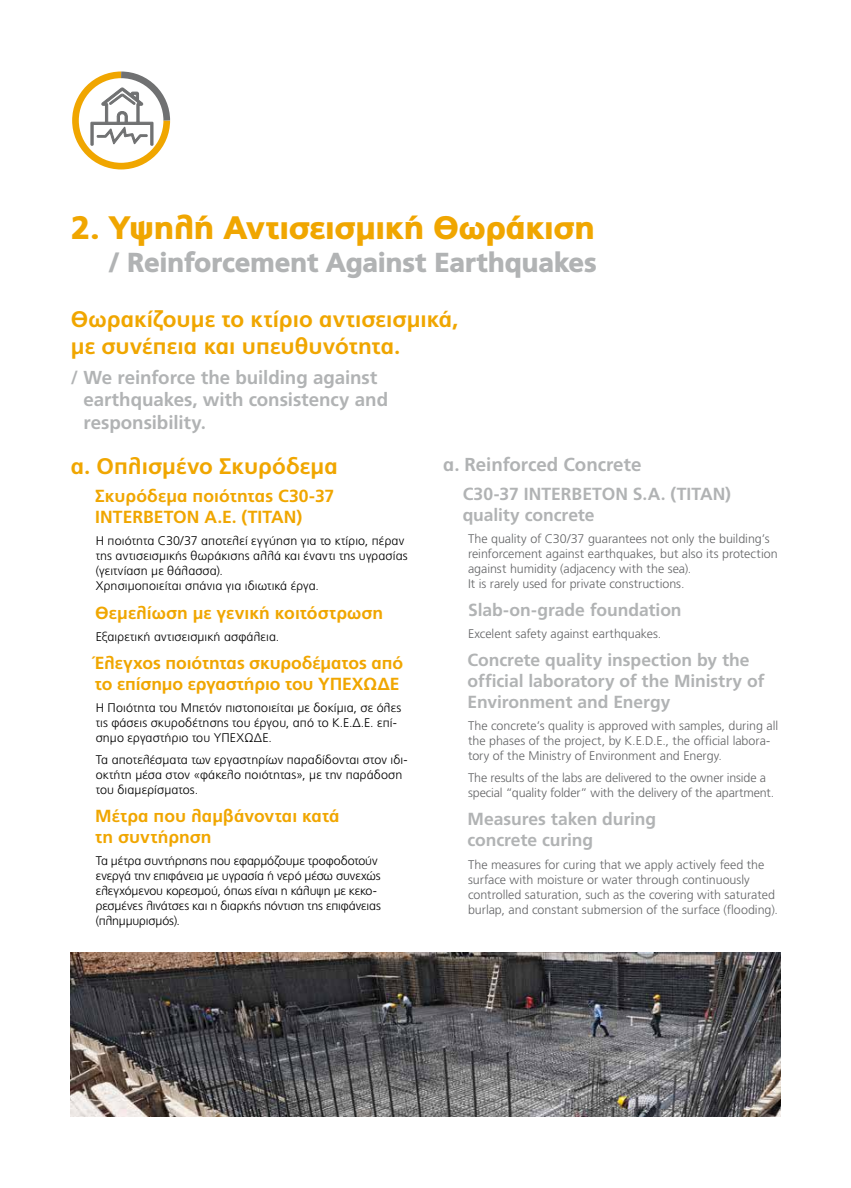
<style>
.page{position:relative;width:851px;height:1188px;background:#fff}
.page>*{position:absolute;margin:0;border:0;box-sizing:border-box;transform-origin:0 0}
.t1{font:900 32.5px "PF Catalog";letter-spacing:-.03em;color:#f0a600}
.t2{font:900 27.5px "PF Catalog";letter-spacing:-.035em;color:#b1b3b4}
.t3{font:700 22.5px/27px "PF Catalog";letter-spacing:.005em;color:#f0a600}
.t4{font:700 18.75px/22.5px "PF Catalog";letter-spacing:-.005em;color:#b1b3b4}
.t5{font:700 17.5px/21px "PF Catalog";letter-spacing:-.005em;color:#b1b3b4}
.t6{font:700 17.5px/21px "PF Catalog";color:#f0a600}
.t7{font:300 12.5px/15px "PF Catalog";letter-spacing:-.005em;color:#646567}
.t8{font:300 12.5px/15px "PF Catalog";letter-spacing:.01em;color:#000}
</style>
<div class="page">
<svg style="left:72px;top:71px;width:99px;height:99px"></svg>
<img style="left:71px;top:952px;width:709px;height:163px">
<h1 class="t1" style="left:71px;top:209px;width:525px">2. Υψηλή Αντισεισμική Θωράκιση</h1>
<h2 class="t2" style="left:108px;top:246px;width:490px">/ Reinforcement Against Earthquakes</h2>
<h3 class="t3" style="left:71px;top:306px;width:389px">Θωρακίζουμε το κτίριο αντισεισμικά, με συνέπεια και υπευθυνότητα.</h3>
<h3 class="t4" style="left:83px;top:366px;width:306px;text-indent:-13px">/ We reinforce the building against earthquakes, with consistency and responsibility.</h3>
<h3 class="t3" style="left:71px;top:453px;width:268px">α. Οπλισμένο Σκυρόδεμα</h3>
<h3 class="t6" style="left:95px;top:485px;width:240px">Σκυρόδεμα ποιότητας C30-37<br>INTERBETON A.Ε. (TITAN)</h3>
<p class="t8" style="left:96px;top:533px;width:313px">Η ποιότητα C30/37 αποτελεί εγγύηση για το κτίριο, πέραν της αντισεισμικής θωράκισης αλλά και έναντι της υγρασίας (γειτνίαση με θάλασσα).<br>Χρησιμοποιείται σπάνια για ιδιωτικά έργα.</p>
<h3 class="t6" style="left:95px;top:602px;width:289px">Θεμελίωση με γενική κοιτόστρωση</h3>
<p class="t8" style="left:96px;top:629px;width:185px">Εξαιρετική αντισεισμική ασφάλεια.</p>
<h3 class="t6" style="left:95px;top:652px;width:309px">Έλεγχος ποιότητας σκυροδέματος από το επίσημο εργαστήριο του ΥΠΕΧΩΔΕ</h3>
<p class="t8" style="left:96px;top:700px;width:307px">Η Ποιότητα του Μπετόν πιστοποιείται με δοκίμια, σε όλες τις φάσεις σκυροδέτησης του έργου, από το Κ.Ε.Δ.Ε. επί&shy;σημο εργαστήριο του ΥΠΕΧΩΔΕ.</p>
<p class="t8" style="left:96px;top:752px;width:313px">Τα αποτελέσματα των εργαστηρίων παραδίδονται στον ιδι&shy;οκτήτη μέσα στον «φάκελο ποιότητας», με την παράδοση του διαμερίσματος.</p>
<h3 class="t6" style="left:95px;top:805px;width:246px">Μέτρα που λαμβάνονται κατά τη συντήρηση</h3>
<p class="t8" style="left:96px;top:853px;width:287px">Τα μέτρα συντήρησης που εφαρμόζουμε τροφοδοτούν ενεργά την επιφάνεια με υγρασία ή νερό μέσω συνεχώς ελεγχόμενου κορεσμού, όπως είναι η κάλυψη με κεκο&shy;ρεσμένες λινάτσες και η διαρκής πόντιση της επιφάνειας (πλημμυρισμός).</p>
<h3 class="t4" style="left:443px;top:453px;width:200px">α. Reinforced Concrete</h3>
<h3 class="t5" style="left:462px;top:483px;width:270px">C30-37 INTERBETON S.A. (TITAN) quality concrete</h3>
<p class="t7" style="left:468px;top:531px;width:311px">The quality of C30/37 guarantees not only the building’s reinforcement against earthquakes, but also its protection against humidity (adjacency with the sea).<br>It is rarely used for private constructions.</p>
<h3 class="t5" style="left:468px;top:599px;width:215px">Slab-on-grade foundation</h3>
<p class="t7" style="left:468px;top:626px;width:195px">Excelent safety against earthquakes.</p>
<h3 class="t5" style="left:467px;top:649px;width:298px">Concrete quality inspection by the official laboratory of the Ministry of<br>Environment and Energy</h3>
<p class="t7" style="left:468px;top:718px;width:311px">The concrete’s quality is approved with samples, during all the phases of the project, by K.E.D.E., the official labora&shy;tory of the Ministry of Environment and Energy.</p>
<p class="t7" style="left:468px;top:770px;width:308px">The results of the labs are delivered to the owner inside a special “quality folder” with the delivery of the apartment.</p>
<h3 class="t5" style="left:467px;top:808px;width:190px">Measures taken during concrete curing</h3>
<p class="t7" style="left:468px;top:856px;width:311px">The measures for curing that we apply actively feed the surface with moisture or water through continuously controlled saturation, such as the covering with saturated burlap, and constant submersion of the surface (flooding).</p>
</div>
